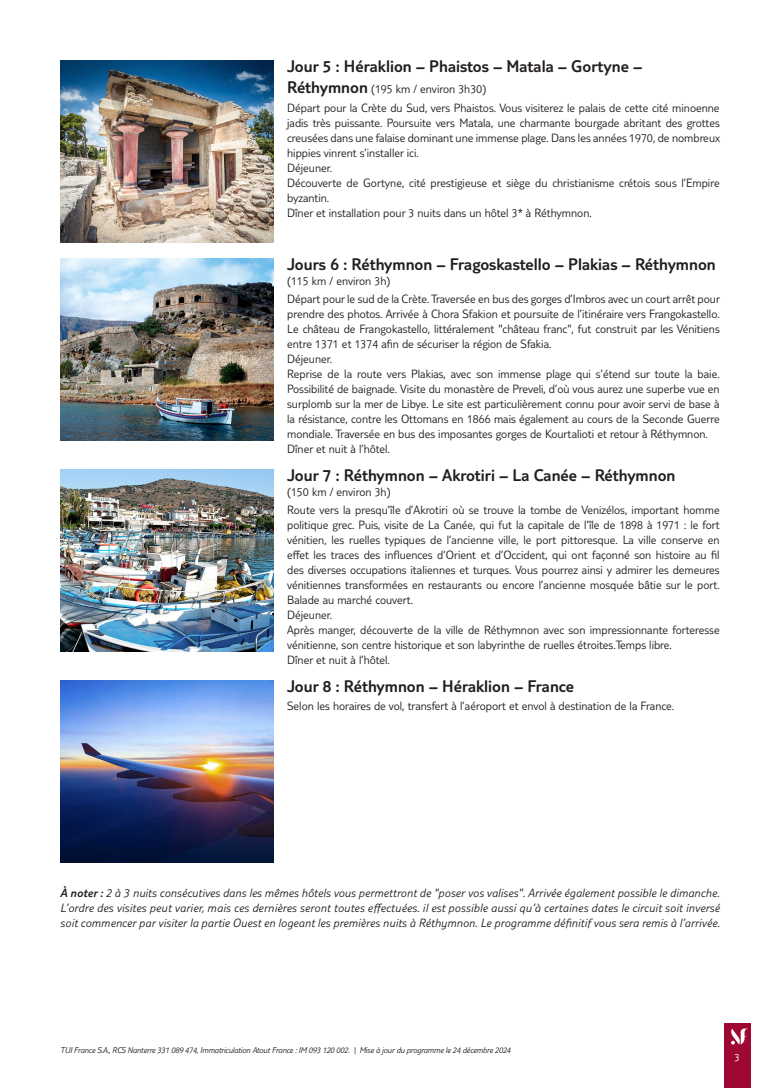
<style>
.page{position:relative;width:780px;height:1088px;background:#fff}
.page>*{position:absolute;margin:0;border:0;box-sizing:border-box;transform-origin:0 0}
.t1{font:300 17.5px "TUI Type";color:#231f20}
.t2{font:300 12.5px/15px "TUI Type";color:#231f20}
.t3{font:italic 300 12.5px/15px "TUI Type";letter-spacing:.015em;color:#231f20;text-align:justify}
.t4{font:300 11.25px "TUI Type";color:#fff}
.t5{font:italic 300 8.75px "TUI Type";letter-spacing:-.02em;color:#231f20}
.s1{font-size:17.5px}
.s2{font-style:inherit}
</style>
<div class="page">
<div style="left:724px;top:1023px;width:26px;height:65px;background:#9e0832"></div>
<svg style="left:731px;top:1028px;width:17px;height:16px"></svg>
<img style="left:60px;top:60px;width:213px;height:182px">
<img style="left:60px;top:258px;width:213px;height:182px">
<img style="left:60px;top:469px;width:213px;height:182px">
<img style="left:60px;top:680px;width:213px;height:182px">
<h1 class="t1" style="left:287px;top:56px;width:356px">Jour 5 : Héraklion – Phaistos – Matala – Gortyne –</h1>
<p class="t2" style="left:287px;top:79px;width:434px;line-height:18.5px"><span class="s1">Réthymnon</span> (195 km / environ 3h30)<br>Départ pour la Crète du Sud, vers Phaistos. Vous visiterez le palais de cette cité minoenne</p>
<p class="t2" style="left:287px;top:115px;width:434px">jadis très puissante. Poursuite vers Matala, une charmante bourgade abritant des grottes creusées dans une falaise dominant une immense plage. Dans les années 1970, de nombreux hippies vinrent s’installer ici.<br>Déjeuner.<br>Découverte de Gortyne, cité prestigieuse et siège du christianisme crétois sous l’Empire byzantin.<br>Dîner et installation pour 3 nuits dans un hôtel 3* à Réthymnon.</p>
<h1 class="t1" style="left:287px;top:254px;width:430px">Jours 6 : Réthymnon – Fragoskastello – Plakias – Réthymnon</h1>
<p class="t2" style="left:287px;top:271px;width:434px;line-height:18.5px">(115 km / environ 3h)<br>Départ pour le sud de la Crète. Traversée en bus des gorges d’Imbros avec un court arrêt pour</p>
<p class="t2" style="left:287px;top:306px;width:434px">prendre des photos. Arrivée à Chora Sfakion et poursuite de l’itinéraire vers Frangokastello.<br>Le château de Frangokastello, littéralement "château franc", fut construit par les Vénitiens entre 1371 et 1374 afin de sécuriser la région de Sfakia.<br>Déjeuner.<br>Reprise de la route vers Plakias, avec son immense plage qui s’étend sur toute la baie.<br>Possibilité de baignade. Visite du monastère de Preveli, d’où vous aurez une superbe vue en surplomb sur la mer de Libye. Le site est particulièrement connu pour avoir servi de base à la résistance, contre les Ottomans en 1866 mais également au cours de la Seconde Guerre mondiale. Traversée en bus des imposantes gorges de Kourtalioti et retour à Réthymnon.<br>Dîner et nuit à l’hôtel.</p>
<h1 class="t1" style="left:287px;top:465px;width:390px">Jour 7 : Réthymnon – Akrotiri – La Canée – Réthymnon</h1>
<p class="t2" style="left:287px;top:482px;width:434px;line-height:18.5px">(150 km / environ 3h)<br>Route vers la presqu’île d’Akrotiri où se trouve la tombe de Venizélos, important homme</p>
<p class="t2" style="left:287px;top:517px;width:434px">politique grec. Puis, visite de La Canée, qui fut la capitale de l’île de 1898 à 1971 : le fort vénitien, les ruelles typiques de l’ancienne ville, le port pittoresque. La ville conserve en effet les traces des influences d’Orient et d’Occident, qui ont façonné son histoire au fil des diverses occupations italiennes et turques. Vous pourrez ainsi y admirer les demeures vénitiennes transformées en restaurants ou encore l’ancienne mosquée bâtie sur le port.<br>Balade au marché couvert.<br>Déjeuner.<br>Après manger, découverte de la ville de Réthymnon avec son impressionnante forteresse vénitienne, son centre historique et son labyrinthe de ruelles étroites.Temps libre.<br>Dîner et nuit à l’hôtel.</p>
<h1 class="t1" style="left:287px;top:676px;width:288px">Jour 8 : Réthymnon – Héraklion – France</h1>
<p class="t2" style="left:287px;top:698px;width:388px">Selon les horaires de vol, transfert à l’aéroport et envol à destination de la France.</p>
<p class="t3" style="left:60px;top:885px;width:661px"><span class="s2">À noter :</span> 2 à 3 nuits consécutives dans les mêmes hôtels vous permettront de "poser vos valises". Arrivée également possible le dimanche.<br>L’ordre des visites peut varier, mais ces dernières seront toutes effectuées. il est possible aussi qu’à certaines dates le circuit soit inversé soit commencer par visiter la partie Ouest en logeant les premières nuits à Réthymnon. Le programme définitif vous sera remis à l’arrivée.</p>
<p class="t5" style="left:60px;top:1045px;width:452px">TUI France S.A., RCS Nanterre 331 089 474, Immatriculation Atout France : IM 093 120 002. | Mise à jour du programme le 24 décembre 2024</p>
<p class="t4" style="left:734px;top:1050px;width:7px">3</p>
</div>
